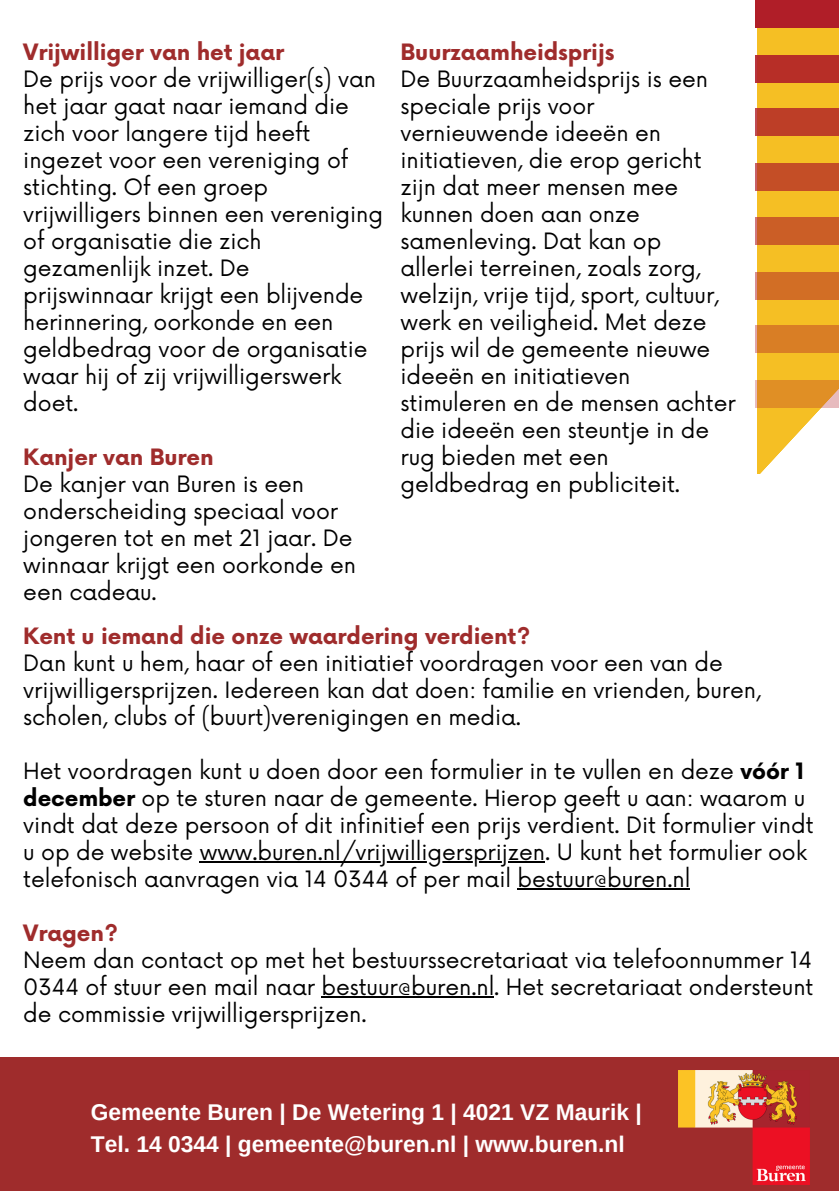
<style>
.page{position:relative;width:839px;height:1191px;background:#fff}
.page>*{position:absolute;margin:0;border:0;box-sizing:border-box;transform-origin:0 0}
.t1{font:700 22.8px/31.6px "Arimo";color:#fff}
.t2{font:22px/27px "Now";letter-spacing:-.005em;color:#000}
.t3{font:700 22px "Now";letter-spacing:-.005em;color:#9f2c2c}
.s1{font-weight:700}
.s2{font-weight:700;color:#9f2c2c}
</style>
<div class="page">
<div style="left:757px;top:0;width:81px;height:474px;background:#f5bf24"></div>
<svg style="left:760px;top:408px;width:78px;height:66px"></svg>
<div style="left:755px;top:0;width:83px;height:28px;background:#b01e28"></div>
<div style="left:755px;top:55px;width:83px;height:27px;background:#b72e27"></div>
<div style="left:755px;top:109px;width:83px;height:27px;background:#bd3e27"></div>
<div style="left:755px;top:163px;width:83px;height:28px;background:#c44e26"></div>
<div style="left:755px;top:217px;width:83px;height:28px;background:#cb5e26"></div>
<div style="left:755px;top:272px;width:83px;height:27px;background:#d26e25"></div>
<div style="left:755px;top:326px;width:83px;height:27px;background:#d97e25"></div>
<svg style="left:755px;top:380px;width:83px;height:28px;background:#e09232"></svg>
<div style="left:0;top:1057px;width:838px;height:134px;background:#9f2c2c"></div>
<img style="left:678px;top:1071px;width:131px;height:114px">
<hr style="left:200px;top:862px;width:345px;height:1px;background:#000">
<hr style="left:517px;top:889px;width:173px;height:1px;background:#000">
<hr style="left:321px;top:997px;width:173px;height:1px;background:#000">
<p class="t3" style="left:23px;top:41px;width:262px">Vrijwilliger van het jaar</p>
<p class="t2" style="left:23px;top:67px;width:361px">De prijs voor de vrijwilliger(s) van het jaar gaat naar iemand die zich voor langere tijd heeft ingezet voor een vereniging of stichting. Of een groep vrijwilligers binnen een vereniging of organisatie die zich gezamenlijk inzet. De prijswinnaar krijgt een blijvende herinnering, oorkonde en een geldbedrag voor de organisatie waar hij of zij vrijwilligerswerk doet.</p>
<p class="t3" style="left:23px;top:446px;width:192px">Kanjer van Buren</p>
<p class="t2" style="left:23px;top:472px;width:334px">De kanjer van Buren is een onderscheiding speciaal voor jongeren tot en met 21 jaar. De winnaar krijgt een oorkonde en een cadeau.</p>
<p class="t3" style="left:23px;top:624px;width:508px">Kent u iemand die onze waardering verdient?</p>
<p class="t2" style="left:23px;top:651px;width:738px">Dan kunt u hem, haar of een initiatief voordragen voor een van de vrijwilligersprijzen. Iedereen kan dat doen: familie en vrienden, buren, scholen, clubs of (buurt)verenigingen en media.</p>
<p class="t2" style="left:23px;top:759px;width:791px">Het voordragen kunt u doen door een formulier in te vullen en deze <span class="s1">vóór 1 december</span> op te sturen naar de gemeente. Hierop geeft u aan: waarom u vindt dat deze persoon of dit infinitief een prijs verdient. Dit formulier vindt u op de website www.buren.nl/vrijwilligersprijzen. U kunt het formulier ook</p>
<p class="t2" style="left:23px;top:867px;width:668px">telefonisch aanvragen via 14 0344 of per mail bestuur@buren.nl</p>
<p class="t2" style="left:23px;top:921px;width:791px"><span class="s2">Vragen?<br></span>Neem dan contact op met het bestuurssecretariaat via telefoonnummer 14<br>0344 of stuur een mail naar bestuur@buren.nl. Het secretariaat ondersteunt de commissie vrijwilligersprijzen.</p>
<p class="t3" style="left:400px;top:41px;width:215px">Buurzaamheidsprijs</p>
<p class="t2" style="left:400px;top:67px;width:337px">De Buurzaamheidsprijs is een speciale prijs voor vernieuwende ideeën en initiatieven, die erop gericht zijn dat meer mensen mee kunnen doen aan onze samenleving. Dat kan op allerlei terreinen, zoals zorg, welzijn, vrije tijd, sport, cultuur, werk en veiligheid. Met deze prijs wil de gemeente nieuwe ideeën en initiatieven stimuleren en de mensen achter die ideeën een steuntje in de rug bieden met een geldbedrag en publiciteit.</p>
<p class="t1" style="left:91px;top:1096px;width:552px">Gemeente Buren | De Wetering 1 | 4021 VZ Maurik |<br>Tel. 14 0344 | gemeente@buren.nl | www.buren.nl</p>
</div>
